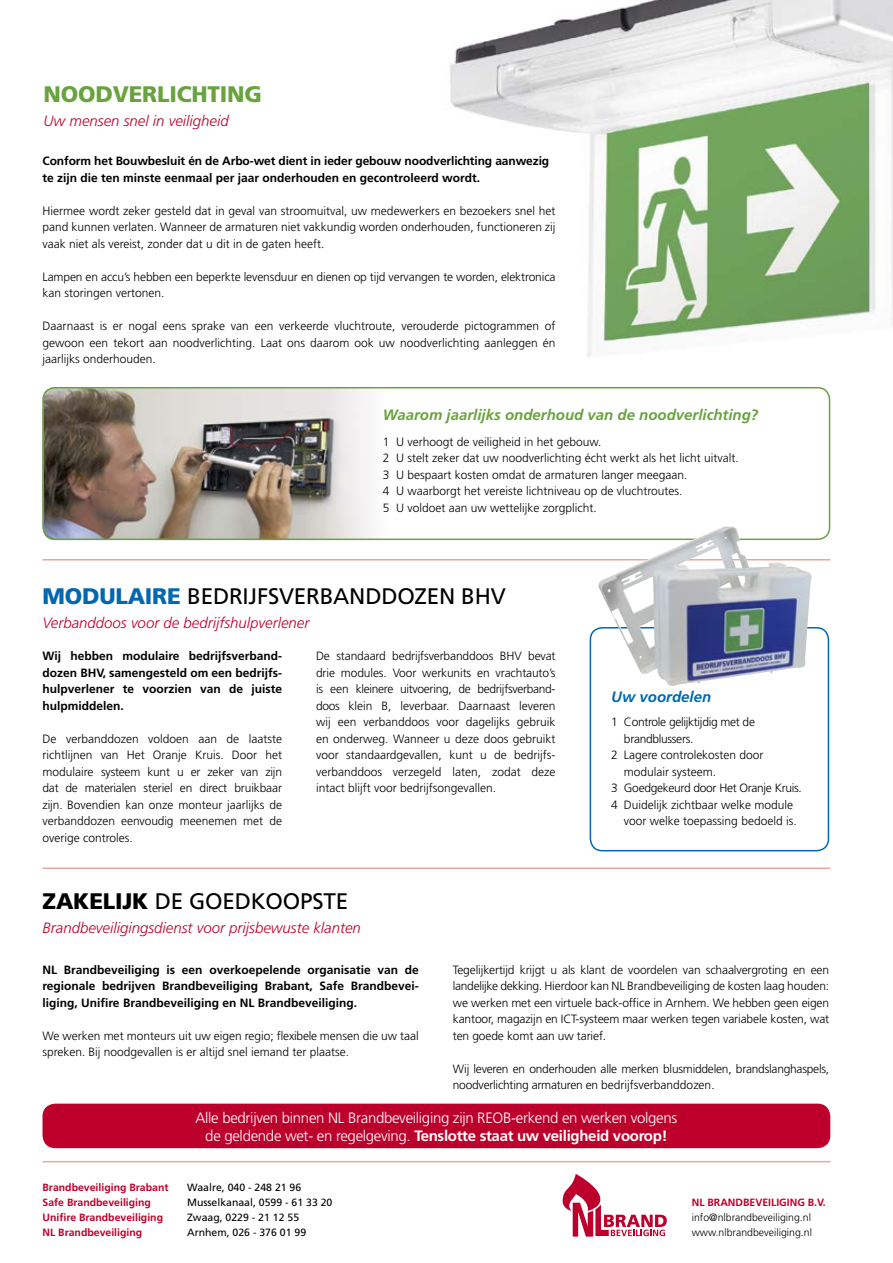
<style>
.page{position:relative;width:893px;height:1263px;background:#fff}
.page>*{position:absolute;margin:0;border:0;box-sizing:border-box;transform-origin:0 0}
.t1{font:22.5px "Frutiger LT Std";letter-spacing:-.01em;color:#000}
.t2{font:900 22.5px "Frutiger LT Std";letter-spacing:-.01em;color:#68a33f}
.t3{font:300 15px/18px "Frutiger LT Std";letter-spacing:-.02em;color:#fff;text-align:center}
.t4{font:italic 300 15px "Frutiger LT Std";color:#bd002b}
.t5{font:italic 700 15px "Frutiger LT Std";color:#68a33f}
.t6{font:italic 700 15px "Frutiger LT Std";color:#0068b0}
.t7{font:300 12px/16.5px "Frutiger LT Std";color:#000;text-align:justify}
.t8{font:700 12px/16.5px "Frutiger LT Std";color:#000;text-align:justify}
.t9{font:300 12px/16.5px "Frutiger LT Std";letter-spacing:-.02em;color:#000}
.t10{font:300 12px "Frutiger LT Std";letter-spacing:-.025em;color:#000}
.t11{font:700 10.5px "Frutiger LT Std";color:#bd002b}
.t12{font:10.5px "Frutiger LT Std";color:#000}
.t13{font:300 10.5px/15px "Frutiger LT Std";color:#000}
.s1{font-weight:900;color:#0068b0}
.s2{font-weight:900}
.s3{font-weight:700}
</style>
<div class="page">
<img style="left:449px;top:0;width:444px;height:357px">
<div style="left:43px;top:1103px;width:787px;height:45px;background:#bd002b;border-radius:13px"></div>
<div style="left:590px;top:627px;width:239px;height:224px;border:2px solid #0068b0;border-radius:12px"></div>
<img style="left:43px;top:387px;width:237px;height:153px">
<img style="left:280px;top:390px;width:90px;height:147px">
<hr style="left:43px;top:559px;width:787px;height:1px;background:#e1ac9f">
<hr style="left:43px;top:1161px;width:787px;height:1px;background:#e1ac9f">
<hr style="left:43px;top:867px;width:787px;height:2px;background:#e1ac9f">
<div style="left:43px;top:387px;width:787px;height:153px;border:2px solid #68a33f;border-radius:12px"></div>
<svg style="left:562px;top:1174px;width:105px;height:62px"></svg>
<img style="left:598px;top:526px;width:214px;height:160px">
<h1 class="t2" style="left:44px;top:80px;width:220px">NOODVERLICHTING</h1>
<p class="t4" style="left:44px;top:112px;width:187px">Uw mensen snel in veiligheid</p>
<p class="t8" style="left:43px;top:153px;width:508px">Conform het Bouwbesluit én de Arbo-wet dient in ieder gebouw noodverlichting aanwezig te zijn die ten minste eenmaal per jaar onderhouden en gecontroleerd wordt.</p>
<p class="t7" style="left:43px;top:202px;width:515px">Hiermee wordt zeker gesteld dat in geval van stroomuitval, uw medewerkers en bezoekers snel het pand kunnen verlaten. Wanneer de armaturen niet vakkundig worden onderhouden, functioneren zij vaak niet als vereist, zonder dat u dit in de gaten heeft.</p>
<p class="t7" style="left:43px;top:268px;width:515px">Lampen en accu’s hebben een beperkte levensduur en dienen op tijd vervangen te worden, elektronica kan storingen vertonen.</p>
<p class="t7" style="left:43px;top:318px;width:515px">Daarnaast is er nogal eens sprake van een verkeerde vluchtroute, verouderde pictogrammen of gewoon een tekort aan noodverlichting. Laat ons daarom ook uw noodverlichting aanleggen én jaarlijks onderhouden.</p>
<p class="t5" style="left:383px;top:406px;width:377px">Waarom jaarlijks onderhoud van de noodverlichting?</p>
<p class="t7" style="left:383px;top:433px;width:358px;text-align:left">1 U verhoogt de veiligheid in het gebouw.<br>2 U stelt zeker dat uw noodverlichting écht werkt als het licht uitvalt.<br>3 U bespaart kosten omdat de armaturen langer meegaan.<br>4 U waarborgt het vereiste lichtniveau op de vluchtroutes.<br>5 U voldoet aan uw wettelijke zorgplicht.</p>
<h1 class="t1" style="left:43px;top:583px;width:465px"><span class="s1">MODULAIRE</span> BEDRIJFSVERBANDDOZEN BHV</h1>
<p class="t4" style="left:43px;top:614px;width:268px">Verbanddoos voor de bedrijfshulpverlener</p>
<p class="t8" style="left:43px;top:648px;width:241px">Wij hebben modulaire bedrijfsverband&shy;dozen BHV, samengesteld om een bedrijfs&shy;hulpverlener te voorzien van de juiste hulpmiddelen.</p>
<p class="t7" style="left:43px;top:730px;width:241px">De verbanddozen voldoen aan de laatste richtlijnen van Het Oranje Kruis. Door het modulaire systeem kunt u er zeker van zijn dat de materialen steriel en direct bruikbaar zijn. Bovendien kan onze monteur jaarlijks de verbanddozen eenvoudig meenemen met de overige controles.</p>
<p class="t7" style="left:316px;top:648px;width:241px">De standaard bedrijfsverbanddoos BHV bevat drie modules. Voor werkunits en vrachtauto’s is een kleinere uitvoering, de bedrijfsverband&shy;doos klein B, leverbaar. Daarnaast leveren wij een verbanddoos voor dagelijks gebruik en onderweg. Wanneer u deze doos gebruikt voor standaardgevallen, kunt u de bedrijfs&shy;verbanddoos verzegeld laten, zodat deze intact blijft voor bedrijfsongevallen.</p>
<h1 class="t1" style="left:43px;top:888px;width:307px"><span class="s2">ZAKELIJK</span> DE GOEDKOOPSTE</h1>
<p class="t4" style="left:43px;top:919px;width:320px">Brandbeveiligingsdienst voor prijsbewuste klanten</p>
<p class="t6" style="left:611px;top:688px;width:102px">Uw voordelen</p>
<p class="t10" style="left:611px;top:715px;width:145px">1 Controle gelijktijdig met de</p>
<p class="t10" style="left:624px;top:732px;width:71px">brandblussers.</p>
<p class="t7" style="left:611px;top:747px;width:154px">2 Lagere controlekosten door</p>
<p class="t7" style="left:624px;top:763px;width:94px">modulair systeem.</p>
<p class="t10" style="left:611px;top:781px;width:192px">3 Goedgekeurd door Het Oranje Kruis.</p>
<p class="t7" style="left:611px;top:796px;width:184px">4 Duidelijk zichtbaar welke module</p>
<p class="t7" style="left:624px;top:813px;width:174px">voor welke toepassing bedoeld is.</p>
<p class="t8" style="left:43px;top:961px;width:378px">NL Brandbeveiliging is een overkoepelende organisatie van de regionale bedrijven Brandbeveiliging Brabant, Safe Brandbevei&shy;liging, Unifire Brandbeveiliging en NL Brandbeveiliging.</p>
<p class="t7" style="left:43px;top:1027px;width:378px">We werken met monteurs uit uw eigen regio; flexibele mensen die uw taal spreken. Bij noodgevallen is er altijd snel iemand ter plaatse.</p>
<p class="t7" style="left:453px;top:961px;width:378px">Tegelijkertijd krijgt u als klant de voordelen van schaalvergroting en een landelijke dekking. Hierdoor kan NL Brandbeveiliging de kosten laag houden: we werken met een virtuele back-office in Arnhem. We hebben geen eigen kantoor, magazijn en ICT-systeem maar werken tegen variabele kosten, wat ten goede komt aan uw tarief.</p>
<p class="t9" style="left:453px;top:1060px;width:378px">Wij leveren en onderhouden alle merken blusmiddelen, brandslanghaspels, noodverlichting armaturen en bedrijfsverbanddozen.</p>
<p class="t3" style="left:195px;top:1108px;width:483px">Alle bedrijven binnen NL Brandbeveiliging zijn REOB-erkend en werken volgens de geldende wet- en regelgeving. <span class="s3">Tenslotte staat uw veiligheid voorop!</span></p>
<p class="t11" style="left:43px;top:1181px;width:128px">Brandbeveiliging Brabant</p>
<p class="t12" style="left:187px;top:1181px;width:116px">Waalre, 040 - 248 21 96</p>
<p class="t11" style="left:43px;top:1196px;width:110px">Safe Brandbeveiliging</p>
<p class="t12" style="left:187px;top:1196px;width:147px">Musselkanaal, 0599 - 61 33 20</p>
<p class="t11" style="left:43px;top:1211px;width:122px">Unifire Brandbeveiliging</p>
<p class="t12" style="left:187px;top:1211px;width:114px">Zwaag, 0229 - 21 12 55</p>
<p class="t11" style="left:43px;top:1226px;width:101px">NL Brandbeveiliging</p>
<p class="t12" style="left:187px;top:1226px;width:121px">Arnhem, 026 - 376 01 99</p>
<p class="t11" style="left:692px;top:1196px;width:135px">NL BRANDBEVEILIGING B.V.</p>
<p class="t13" style="left:692px;top:1210px;width:122px">info@nlbrandbeveiliging.nl www.nlbrandbeveiliging.nl</p>
</div>
